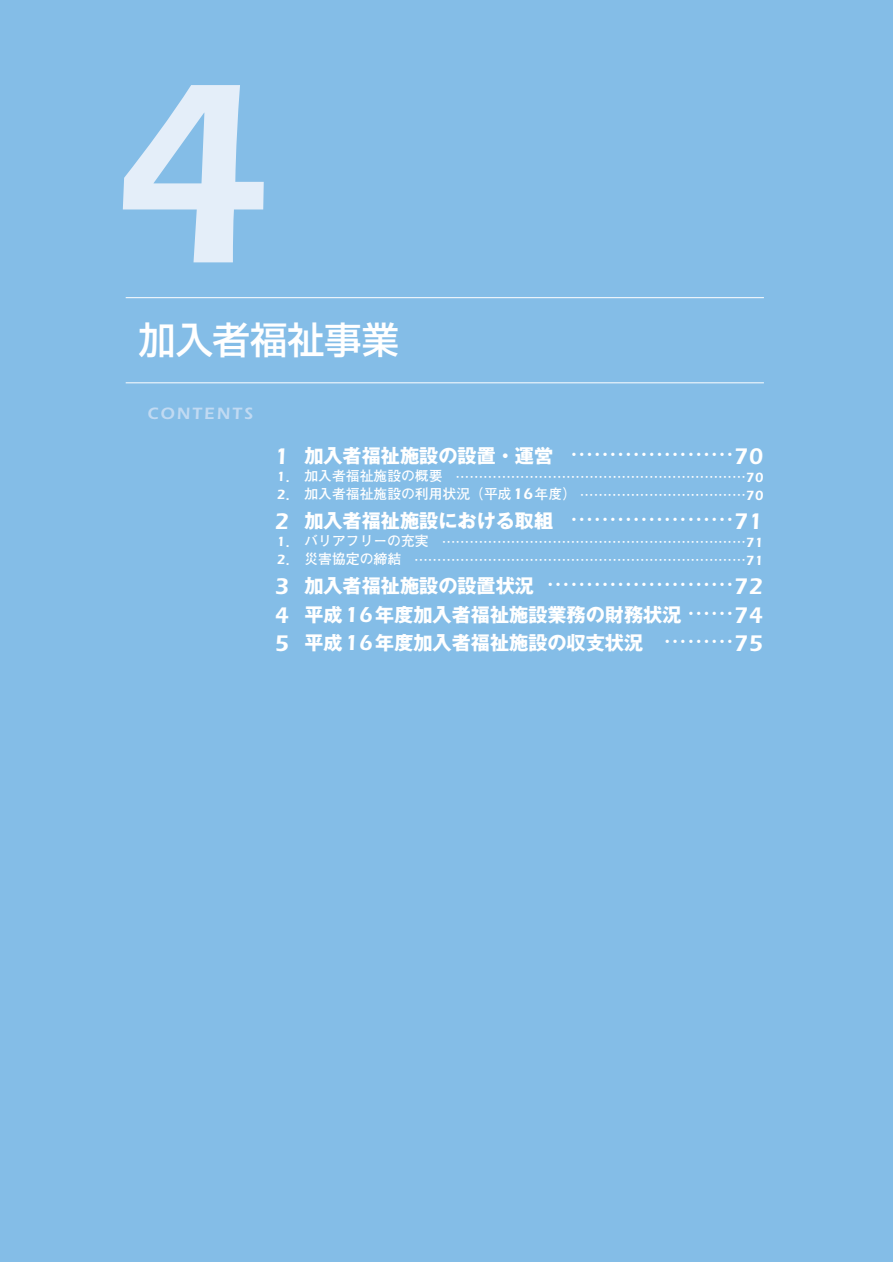
<style>
.page{position:relative;width:893px;height:1262px;background:#fff}
.page>*{position:absolute;margin:0;border:0;box-sizing:border-box;transform-origin:0 0}
.t1{font:600 265.8px "Itc Eras";color:#e4eef9}
.t2{font:500 37.2px "Shin Go";color:#fff}
.t3{font:700 19.2px/28.7px "Gothic MB101";color:#fff;text-align:justify}
.t4{font:600 16.95px "Itc Eras";letter-spacing:.125em;color:#c1daf2}
.t5{font:300 13.8px "Ryumin";color:#fff}
.t6{font:700 13.8px "Futo Go B101";color:#fff}
.s1{font-family:"Itc Eras";font-weight:600;font-size:23.4px}
.s2{font-family:"Ryumin";font-weight:300;font-size:23.4px}
.s3{font-family:"Itc Eras";font-weight:600}
.s4{font-family:"Futo Go B101";font-weight:700}
.s5{font-family:"Itc Eras";font-weight:600;font-size:15.9px}
.s6{font-family:"Ryumin";font-weight:300}
.s7{font-family:"Itc Eras";font-weight:600;font-size:22.35px}
</style>
<div class="page">
<div style="left:0;top:0;width:892px;height:1262px;background:#84bde7"></div>
<hr style="left:126px;top:297px;width:638px;height:1px;background:#fff">
<hr style="left:126px;top:382px;width:638px;height:1px;background:#fff">
<h1 class="t1" style="left:106px;top:85px;width:170px">4</h1>
<h2 class="t2" style="left:138px;top:326px;width:262px">加入者福祉事業</h2>
<p class="t4" style="left:147px;top:407px;width:107px">CONTENTS</p>
<p class="t3" style="left:274px;top:444px;width:490px"><span class="s1">1</span> 加入者福祉施設の設置・運営 <span class="s2">…………………</span><span class="s1">70</span></p>
<p class="t5" style="left:277px;top:472px;width:488px"><span class="s3">1.</span> <span class="s4">加入者福祉施設の概要</span> ………………………………………………………<span class="s3">70</span></p>
<p class="t6" style="left:277px;top:489px;width:488px"><span class="s3">2.</span> 加入者福祉施設の利用状況（平成<span class="s5">16</span>年度） <span class="s6">………………………………</span><span class="s3">70</span></p>
<p class="t3" style="left:274px;top:509px;width:490px"><span class="s1">2</span> 加入者福祉施設における取組 <span class="s2">…………………</span><span class="s1">71</span></p>
<p class="t5" style="left:277px;top:537px;width:488px"><span class="s3">1.</span> <span class="s4">バリアフリーの充実</span> …………………………………………………………<span class="s3">71</span></p>
<p class="t5" style="left:277px;top:555px;width:488px"><span class="s3">2.</span> <span class="s4">災害協定の締結</span> ………………………………………………………………<span class="s3">71</span></p>
<p class="t3" style="left:274px;top:574px;width:490px"><span class="s1">3</span> 加入者福祉施設の設置状況 <span class="s2">……………………</span><span class="s1">72<br>4</span> 平成<span class="s7">16</span>年度加入者福祉施設業務の財務状況 <span class="s2">……</span><span class="s1">74<br>5</span> 平成<span class="s7">16</span>年度加入者福祉施設の収支状況 <span class="s2">………</span><span class="s1">75</span></p>
</div>
